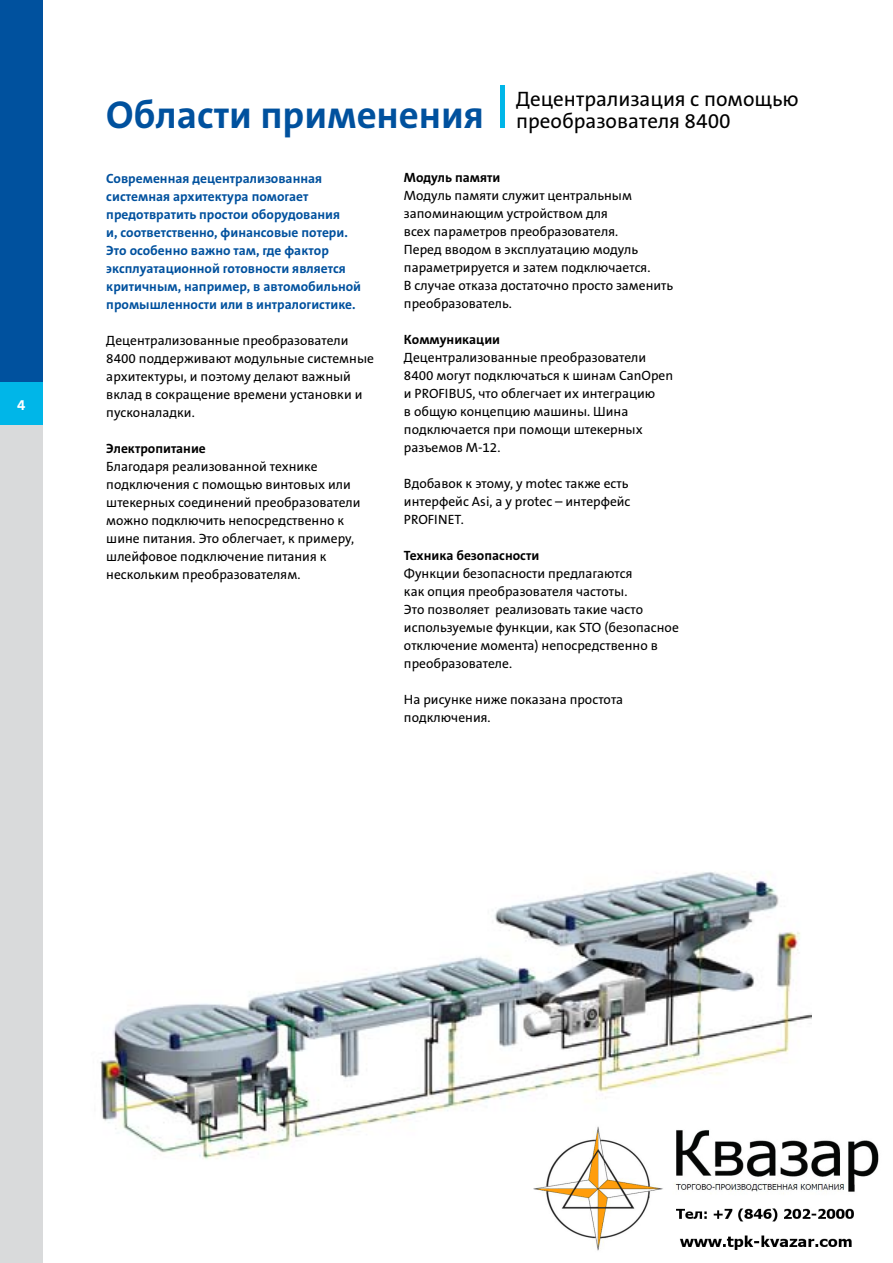
<style>
.page{position:relative;width:893px;height:1263px;background:#fff}
.page>*{position:absolute;margin:0;border:0;box-sizing:border-box;transform-origin:0 0}
.t1{font:700 39px "The Sans Cyr B7";color:#00519e}
.t2{font:21px/21.3px "The Sans Cyr B5";color:#000}
.t3{font:700 15px "The Sans Cyr B7";color:#fff}
.t4{font:13.5px/18px "The Sans Cyr B5";color:#000}
.t5{font:700 13.5px/18px "The Sans Cyr B7";color:#00519e}
.t6{font:700 13.5px "The Sans Cyr B7";color:#000}
</style>
<div class="page">
<div style="left:0;top:0;width:43px;height:383px;background:#00519e"></div>
<div style="left:0;top:425px;width:43px;height:838px;background:#d9dadb"></div>
<hr style="left:500px;top:85px;width:4px;height:43px;background:#00b6e8">
<div style="left:0;top:383px;width:43px;height:42px;background:#00b6e8"></div>
<img style="left:100px;top:872px;width:711px;height:287px">
<img style="left:524px;top:1116px;width:355px;height:135px">
<p class="t3" style="left:17px;top:396px;width:10px">4</p>
<h2 class="t2" style="left:516px;top:89px;width:284px">Децентрализация с помощью преобразователя 8400</h2>
<h1 class="t1" style="left:106px;top:93px;width:379px">Области применения</h1>
<p class="t5" style="left:106px;top:169px;width:256px">Современная децентрализованная системная архитектура помогает предотвратить простои оборудования<br>и, соответственно, финансовые потери.<br>Это особенно важно там, где фактор эксплуатационной готовности является критичным, например, в автомобильной промышленности или в интралогистике.</p>
<p class="t4" style="left:106px;top:331px;width:269px">Децентрализованные преобразователи 8400 поддерживают модульные системные архитектуры, и поэтому делают важный вклад в сокращение времени установки и пусконаладки.</p>
<p class="t6" style="left:106px;top:441px;width:101px">Электропитание</p>
<p class="t4" style="left:106px;top:457px;width:256px">Благодаря реализованной технике подключения с помощью винтовых или штекерных соединений преобразователи можно подключить непосредственно к шине питания. Это облегчает, к примеру, шлейфовое подключение питания к нескольким преобразователям.</p>
<p class="t6" style="left:404px;top:171px;width:98px">Модуль памяти</p>
<p class="t4" style="left:404px;top:187px;width:271px">Модуль памяти служит центральным запоминающим устройством для<br>всех параметров преобразователя.<br>Перед вводом в эксплуатацию модуль параметрируется и затем подключается.<br>В случае отказа достаточно просто заменить преобразователь.</p>
<p class="t6" style="left:404px;top:333px;width:98px">Коммуникации</p>
<p class="t4" style="left:404px;top:349px;width:271px">Децентрализованные преобразователи 8400 могут подключаться к шинам CanOpen и PROFIBUS, что облегчает их интеграцию<br>в общую концепцию машины. Шина подключается при помощи штекерных разъемов М-12.</p>
<p class="t4" style="left:404px;top:475px;width:228px">Вдобавок к этому, у motec также есть интерфейс Asi, а у protec – интерфейс<br>PROFINET.</p>
<p class="t6" style="left:404px;top:549px;width:137px">Техника безопасности</p>
<p class="t4" style="left:404px;top:565px;width:276px">Функции безопасности предлагаются<br>как опция преобразователя частоты.<br>Это позволяет реализовать такие часто используемые функции, как STO (безопасное отключение момента) непосредственно в преобразователе.</p>
<p class="t4" style="left:404px;top:691px;width:221px">На рисунке ниже показана простота подключения.</p>
</div>
